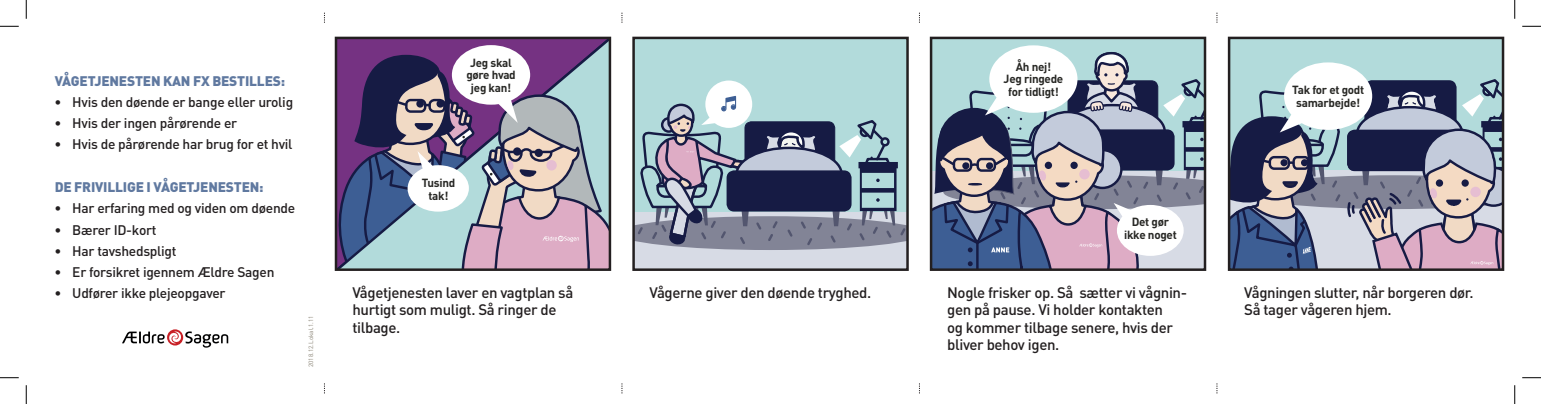
<style>
.page{position:relative;width:1541px;height:404px;background:#fff}
.page>*{position:absolute;margin:0;border:0;box-sizing:border-box;transform-origin:0 0}
.t1{font:500 15px/17.5px "DIN Pro";letter-spacing:-.025em;color:#231f20}
.t2{font:500 13.75px "DIN Pro";letter-spacing:-.02em;color:#231f20}
.t3{font:900 13.75px "DIN Pro";letter-spacing:-.015em;color:#6079a0}
.t4{font:700 11.62px/12.5px "DIN Pro";letter-spacing:-.025em;color:#272724;text-align:center}
.Mellem_kursiv_1{font:6.25px "DIN Pro";letter-spacing:.005em;color:#8a8476}
</style>
<div class="page">
<svg style="left:338px;top:40px;width:270px;height:5px"></svg>
<svg style="left:338px;top:45px;width:270px;height:222px;background:#9991aa"></svg>
<div style="left:513px;top:147px;width:8px;height:8px;background:#161b44;border-radius:50%"></div>
<div style="left:335px;top:37px;width:276px;height:233px;border:2px solid #231f20"></div>
<div style="left:633px;top:38px;width:274px;height:231px;background:#d7dbe5"></div>
<div style="left:633px;top:38px;width:274px;height:173px;background:#b2dbdb"></div>
<div style="left:705px;top:80px;width:47px;height:48px;background:#fff;border-radius:50%"></div>
<svg style="left:635px;top:96px;width:271px;height:154px"></svg>
<div style="left:632px;top:37px;width:277px;height:233px;border:2px solid #231f20"></div>
<div style="left:931px;top:38px;width:274px;height:132px;background:#b2dbdb"></div>
<svg style="left:933px;top:45px;width:270px;height:222px"></svg>
<div style="left:930px;top:37px;width:276px;height:233px;border:2px solid #231f20"></div>
<div style="left:1229px;top:38px;width:274px;height:132px;background:#b2dbdb"></div>
<svg style="left:1231px;top:62px;width:270px;height:205px"></svg>
<div style="left:1228px;top:37px;width:276px;height:233px;border:2px solid #231f20"></div>
<svg style="left:167px;top:329px;width:16px;height:16px"></svg>
<svg style="left:122px;top:331px;width:106px;height:16px"></svg>
<svg style="left:0;top:25px;width:19px;height:2px"></svg>
<svg style="left:1522px;top:25px;width:19px;height:2px"></svg>
<svg style="left:0;top:377px;width:19px;height:1px"></svg>
<svg style="left:1522px;top:377px;width:19px;height:1px"></svg>
<svg style="left:25px;top:0;width:2px;height:19px"></svg>
<svg style="left:25px;top:385px;width:2px;height:18px"></svg>
<svg style="left:1514px;top:0;width:1px;height:19px"></svg>
<svg style="left:1514px;top:385px;width:1px;height:18px"></svg>
<p class="t3" style="left:55px;top:71px;width:232px">VÅGETJENESTEN KAN FX BESTILLES:</p>
<p class="t2" style="left:55px;top:92px;width:240px">• Hvis den døende er bange eller urolig</p>
<p class="t2" style="left:55px;top:114px;width:184px">• Hvis der ingen pårørende er</p>
<p class="t2" style="left:55px;top:135px;width:239px">• Hvis de pårørende har brug for et hvil</p>
<p class="t3" style="left:55px;top:177px;width:210px">DE FRIVILLIGE I VÅGETJENESTEN:</p>
<p class="t2" style="left:55px;top:199px;width:242px">• Har erfaring med og viden om døende</p>
<p class="t2" style="left:55px;top:220px;width:104px">• Bærer ID-kort</p>
<p class="t2" style="left:55px;top:241px;width:124px">• Har tavshedspligt</p>
<p class="t2" style="left:55px;top:262px;width:221px">• Er forsikret igennem Ældre Sagen</p>
<p class="t2" style="left:55px;top:284px;width:172px">• Udfører ikke plejeopgaver</p>
<p class="Mellem_kursiv_1" style="left:307px;top:367px;width:54px;rotate:-90deg">2018.12.Lokal.1.11</p>
<p class="t4" style="left:466px;top:56px;width:51px">Jeg skal gøre hvad jeg kan!</p>
<p class="t4" style="left:422px;top:176px;width:35px">Tusind tak!</p>
<p class="t1" style="left:352px;top:282px;width:222px">Vågetjenesten laver en vagtplan så hurtigt som muligt. Så ringer de tilbage.</p>
<p class="t1" style="left:649px;top:282px;width:223px">Vågerne giver den døende tryghed.</p>
<p class="t4" style="left:1003px;top:60px;width:61px">Åh nej!<br>Jeg ringede for tidligt!</p>
<p class="t4" style="left:1124px;top:215px;width:54px">Det gør ikke noget</p>
<p class="t1" style="left:947px;top:282px;width:241px">Nogle frisker op. Så sætter vi vågnin&shy;gen på pause. Vi holder kontakten<br>og kommer tilbage senere, hvis der bliver behov igen.</p>
<p class="t4" style="left:1292px;top:83px;width:74px">Tak for et godt samarbejde!</p>
<p class="t1" style="left:1244px;top:282px;width:231px">Vågningen slutter, når borgeren dør.<br>Så tager vågeren hjem.</p>
</div>
